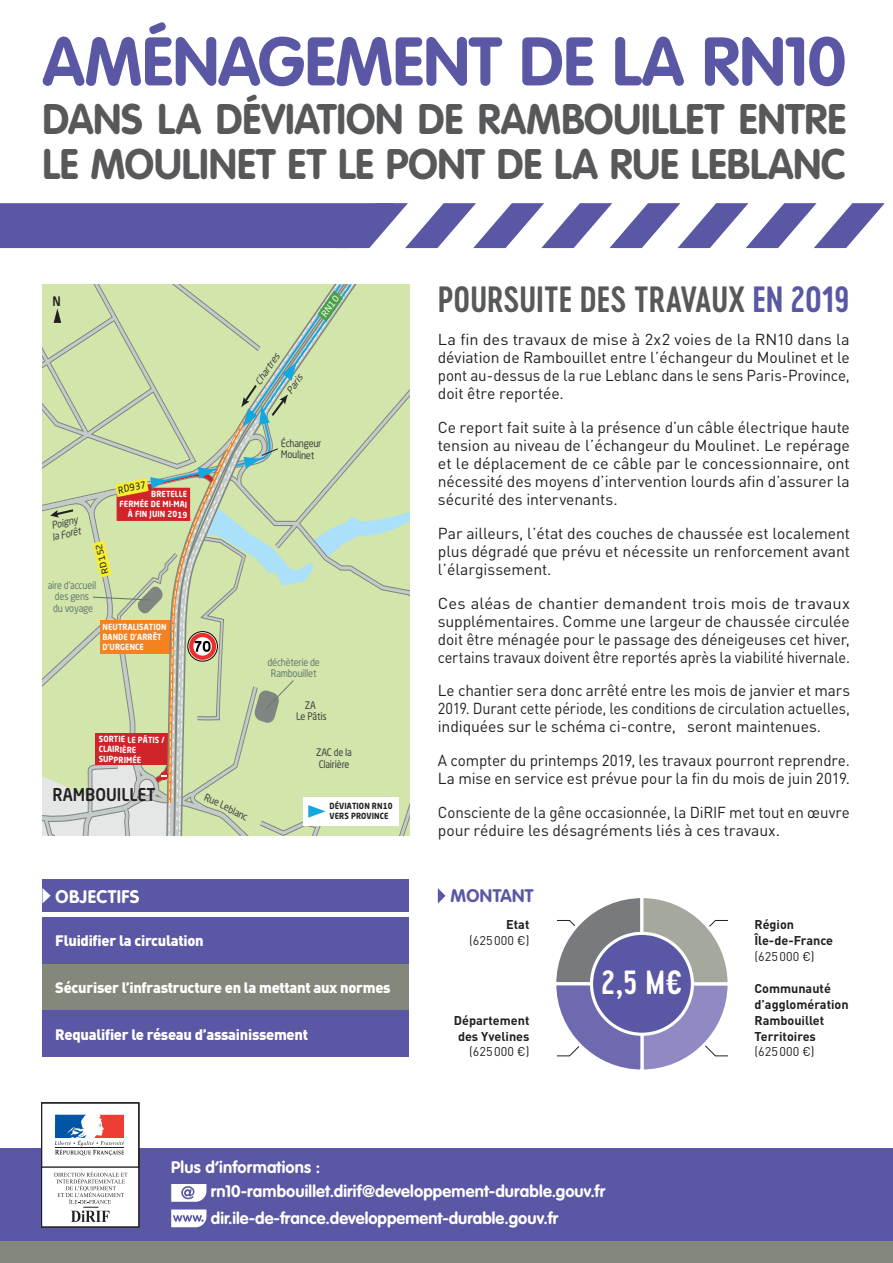
<style>
.page{position:relative;width:893px;height:1263px;background:#fff}
.page>*{position:absolute;margin:0;border:0;box-sizing:border-box;transform-origin:0 0}
.t1{font:700 67.5px "VAG Rounded";letter-spacing:-.01em;color:#5a57a5}
.t2{font:700 42.15px/44.8px "VAG Rounded";color:#57585a;scale:.96 1}
.t3{font:34.05px "Cervo Neue Semi Bold Neue";letter-spacing:-.005em;color:#57585a}
.t4{font:31.35px "Cervo Neue Semi Bold Neue";color:#fff}
.t5{font:700 18px "VAG Rounded";letter-spacing:.025em;color:#fff}
.t6{font:700 18px "VAG Rounded";letter-spacing:.02em;color:#5a57a5}
.t7{font:500 17.4px "Neo Sans Std";color:#231f20;scale:.9 1}
.t8{font:700 16.5px/24.5px "VAG Rounded";letter-spacing:.005em;color:#fff}
.t9{font:15.75px/18px "DIN";letter-spacing:-.005em;color:#231f20;text-align:justify}
.t10{font:15.75px/18px "DIN";letter-spacing:-.005em;color:#231f20;text-align:justify;scale:1.05 1}
.t11{font:15.75px/18px "DIN";letter-spacing:-.005em;color:#231f20;scale:.96 1}
.t12{font:900 15px "DIN";letter-spacing:-.02em;color:#fff}
.t13{font:500 13.05px "Neo Sans Std";color:#231f20;scale:.9 1}
.t14{font:700 12.6px/15.8px "DIN";color:#231f20}
.t15{font:12.6px "DIN";color:#231f20}
.t16{font:10.2px/11.6px "Neo Sans Std";letter-spacing:-.02em;color:#647b70;text-align:center;scale:.88 1}
.t17{font:10.2px/11.6px "Neo Sans Std";letter-spacing:-.02em;color:#3e3e3f;scale:.88 1}
.t18{font:italic 10.05px/11.2px "Neo Sans Std";color:#3e3e3f;scale:.91 1}
.t19{font:10.05px "Neo Sans Std";color:#3e3e3f;scale:.92 1}
.t20{font:italic 9.45px "Neo Sans Std";color:#3e3e3f;scale:1.04 1}
.t21{font:9.45px "Neo Sans Pro";color:#101315;scale:.9 1}
.t22{font:italic 9.45px "Neo Sans Std";color:#3e3e3f}
.t23{font:8.85px "Neo Sans Pro";color:#fff}
.t24{font:8.55px "Neo Sans Pro";color:#101315;scale:1.1 1}
.t25{font:700 8.4px/10.1px "Neo Sans Std";letter-spacing:.005em;color:#fff;scale:.9 1}
.t26{font:700 8.4px/10.1px "Neo Sans Std";letter-spacing:.015em;color:#231f20;scale:.9 1}
.s1{color:#5a57a5}
</style>
<div class="page">
<div style="left:43px;top:1010px;width:366px;height:47px;background:#5a57a5"></div>
<div style="left:43px;top:963px;width:366px;height:47px;background:#84887b"></div>
<div style="left:43px;top:917px;width:366px;height:46px;background:#5a57a5"></div>
<div style="left:43px;top:879px;width:366px;height:33px;background:#5a57a5"></div>
<svg style="left:43px;top:888px;width:8px;height:15px"></svg>
<svg style="left:0;top:203px;width:885px;height:45px"></svg>
<svg style="left:438px;top:888px;width:8px;height:15px"></svg>
<svg style="left:556px;top:898px;width:172px;height:172px"></svg>
<div style="left:591px;top:933px;width:101px;height:101px;background:#5a57a5;border-radius:50%"></div>
<div style="left:590px;top:932px;width:104px;height:104px;border:3px solid #fff;border-radius:50%"></div>
<div style="left:0;top:1148px;width:893px;height:115px;background:#5a57a5"></div>
<svg style="left:171px;top:1184px;width:35px;height:18px"></svg>
<svg style="left:171px;top:1209px;width:35px;height:18px"></svg>
<div style="left:42px;top:1103px;width:97px;height:64px;background:#fff"></div>
<div style="left:42px;top:1167px;width:97px;height:60px;background:#fff"></div>
<div style="left:41px;top:1167px;width:98px;height:60px;border:1px solid #231f20"></div>
<svg style="left:55px;top:1115px;width:69px;height:40px"></svg>
<div style="left:41px;top:1103px;width:98px;height:124px;border:1px solid #231f20"></div>
<svg style="left:54px;top:1171px;width:73px;height:51px"></svg>
<div style="left:0;top:1242px;width:893px;height:21px;background:#84887b"></div>
<svg style="left:43px;top:285px;width:366px;height:551px;background:#ccd7a8"></svg>
<h1 class="t1" style="left:43px;top:22px;width:805px">AMÉNAGEMENT DE LA RN10</h1>
<h2 class="t2" style="left:43px;top:96px;width:839px">DANS LA DÉVIATION DE RAMBOUILLET ENTRE<br>LE MOULINET ET LE PONT DE LA RUE LEBLANC</h2>
<p class="t13" style="left:53px;top:293px;width:11px">N</p>
<p class="t18" style="left:48px;top:521px;width:34px;rotate:-14deg">Poigny la Forêt</p>
<p class="t24" style="left:100px;top:575px;width:29px;rotate:-103deg">RD152</p>
<p class="t16" style="left:48px;top:579px;width:57px">aire d’accueil des gens<br>du voyage</p>
<p class="t21" style="left:117px;top:484px;width:32px;rotate:-11deg">RD937</p>
<p class="t25" style="left:119px;top:489px;width:77px;text-align:right">BRETELLE<br>FERMÉE DE MI-MAI<br>À FIN JUIN 2019</p>
<p class="t25" style="left:102px;top:622px;width:73px">NEUTRALISATION<br>BANDE D’ARRÊT<br>D’URGENCE</p>
<p class="t25" style="left:99px;top:734px;width:75px">SORTIE LE PÂTIS /<br>CLAIRIÈRE<br>SUPPRIMÉE</p>
<p class="t7" style="left:53px;top:783px;width:116px">RAMBOUILLET</p>
<p class="t20" style="left:252px;top:381px;width:36px;rotate:-56deg">Chartres</p>
<p class="t22" style="left:284px;top:390px;width:23px;rotate:-55deg">Paris</p>
<p class="t23" style="left:319px;top:313px;width:26px;rotate:-55deg">RN10</p>
<p class="t17" style="left:281px;top:437px;width:48px;rotate:1deg">Échangeur<br>Moulinet</p>
<p class="t16" style="left:268px;top:656px;width:61px">déchèterie de<br>Rambouillet</p>
<p class="t19" style="left:208px;top:791px;width:53px;rotate:27deg">Rue Leblanc</p>
<p class="t17" style="left:296px;top:699px;width:36px;text-align:center">ZA<br>Le Pâtis</p>
<p class="t17" style="left:316px;top:746px;width:42px">ZAC de la<br>Clairière</p>
<p class="t26" style="left:330px;top:801px;width:72px">DÉVIATION RN10<br>VERS PROVINCE</p>
<h3 class="t3" style="left:438px;top:276px;width:413px">POURSUITE DES TRAVAUX <span class="s1">EN 2019</span></h3>
<p class="t9" style="left:438px;top:330px;width:414px">La fin des travaux de mise à 2x2 voies de la RN10 dans la déviation de Rambouillet entre l’échangeur du Moulinet et le pont au-dessus de la rue Leblanc dans le sens Paris-Province, doit être reportée.</p>
<p class="t9" style="left:438px;top:418px;width:414px">Ce report fait suite à la présence d’un câble électrique haute tension au niveau de l’échangeur du Moulinet. Le repérage et le déplacement de ce câble par le concessionnaire, ont nécessité des moyens d’intervention lourds afin d’assurer la sécurité des intervenants.</p>
<p class="t9" style="left:438px;top:524px;width:414px">Par ailleurs, l’état des couches de chaussée est localement plus dégradé que prévu et nécessite un renforcement avant l’élargissement.</p>
<p class="t10" style="left:438px;top:594px;width:394px">Ces aléas de chantier demandent trois mois de travaux supplémentaires. Comme une largeur de chaussée circulée doit être ménagée pour le passage des déneigeuses cet hiver, certains travaux doivent être reportés après la viabilité hivernale.</p>
<p class="t9" style="left:438px;top:681px;width:414px">Le chantier sera donc arrêté entre les mois de janvier et mars 2019. Durant cette période, les conditions de circulation actuelles, indiquées sur le schéma ci-contre, seront maintenues.</p>
<p class="t9" style="left:438px;top:751px;width:414px">A compter du printemps 2019, les travaux pourront reprendre.<br>La mise en service est prévue pour la fin du mois de juin 2019.</p>
<p class="t11" style="left:438px;top:803px;width:431px">Consciente de la gêne occasionnée, la DiRIF met tout en œuvre pour réduire les désagréments liés à ces travaux.</p>
<p class="t5" style="left:56px;top:886px;width:85px">OBJECTIFS</p>
<p class="t6" style="left:451px;top:885px;width:84px">MONTANT</p>
<p class="t12" style="left:55px;top:931px;width:150px">Fluidifier la circulation</p>
<p class="t12" style="left:55px;top:977px;width:337px">Sécuriser l’infrastructure en la mettant aux normes</p>
<p class="t12" style="left:55px;top:1024px;width:254px">Requalifier le réseau d’assainissement</p>
<p class="t14" style="left:506px;top:916px;width:25px">Etat</p>
<p class="t15" style="left:469px;top:932px;width:62px">(625 000 €)</p>
<p class="t14" style="left:454px;top:1012px;width:77px;text-align:center">Département des Yvelines</p>
<p class="t15" style="left:469px;top:1044px;width:62px">(625 000 €)</p>
<h3 class="t4" style="left:601px;top:962px;width:83px">2,5 M€</h3>
<p class="t8" style="left:211px;top:1154px;width:396px;text-indent:-40px">Plus d’informations : rn10-rambouillet.dirif@developpement-durable.gouv.fr</p>
<p class="t8" style="left:211px;top:1205px;width:349px">dir.ile-de-france.developpement-durable.gouv.fr</p>
<p class="t14" style="left:754px;top:916px;width:80px">Région<br>Île-de-France</p>
<p class="t15" style="left:754px;top:948px;width:62px">(625 000 €)</p>
<p class="t14" style="left:754px;top:980px;width:96px">Communauté d’agglomération<br>Rambouillet<br>Territoires</p>
<p class="t15" style="left:754px;top:1044px;width:62px">(625 000 €)</p>
</div>
